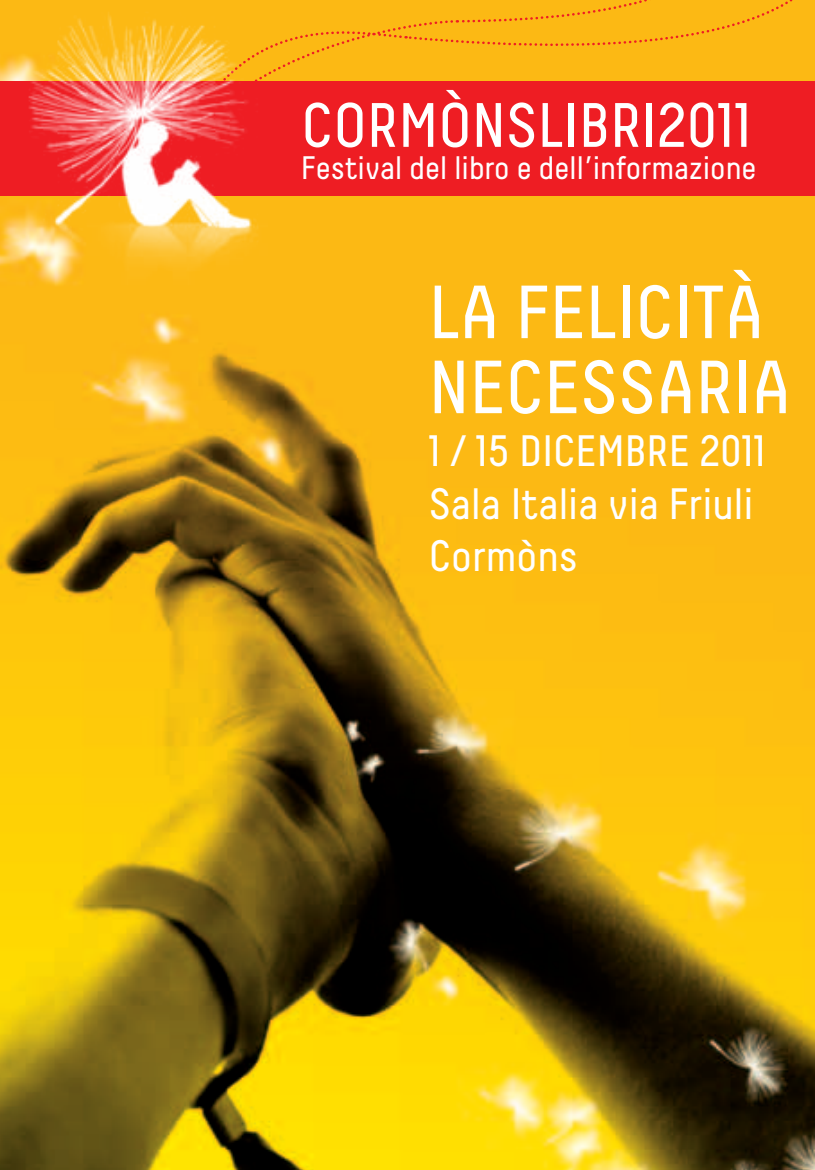
<style>
.page{position:relative;width:815px;height:1170px;background:#fff}
.page>*{position:absolute;margin:0;border:0;box-sizing:border-box;transform-origin:0 0}
.t1{font:75px/75px "Decima";color:#fff}
.t2{font:62.5px "Decima";color:#fff}
.t3{font:43.75px/52.8px "Decima";color:#fff}
.t4{font:32.5px "Decima";color:#fff}
</style>
<div class="page">
<img style="left:0;top:196px;width:815px;height:973px">
<div style="left:0;top:81px;width:815px;height:115px;background:#ee1d23"></div>
<div style="left:268px;top:0;width:547px;height:81px;background:#fcb914"></div>
<img style="left:0;top:0;width:268px;height:418px">
<h2 class="t2" style="left:301px;top:90px;width:452px">cormònslibri2011</h2>
<p class="t4" style="left:301px;top:149px;width:457px">Festival del libro e dell’informazione</p>
<h1 class="t1" style="left:429px;top:274px;width:364px">La felicità necessaria</h1>
<p class="t3" style="left:429px;top:424px;width:339px">1 / 15 dicembre 2011<br>Sala Italia via Friuli<br>Cormòns</p>
</div>
